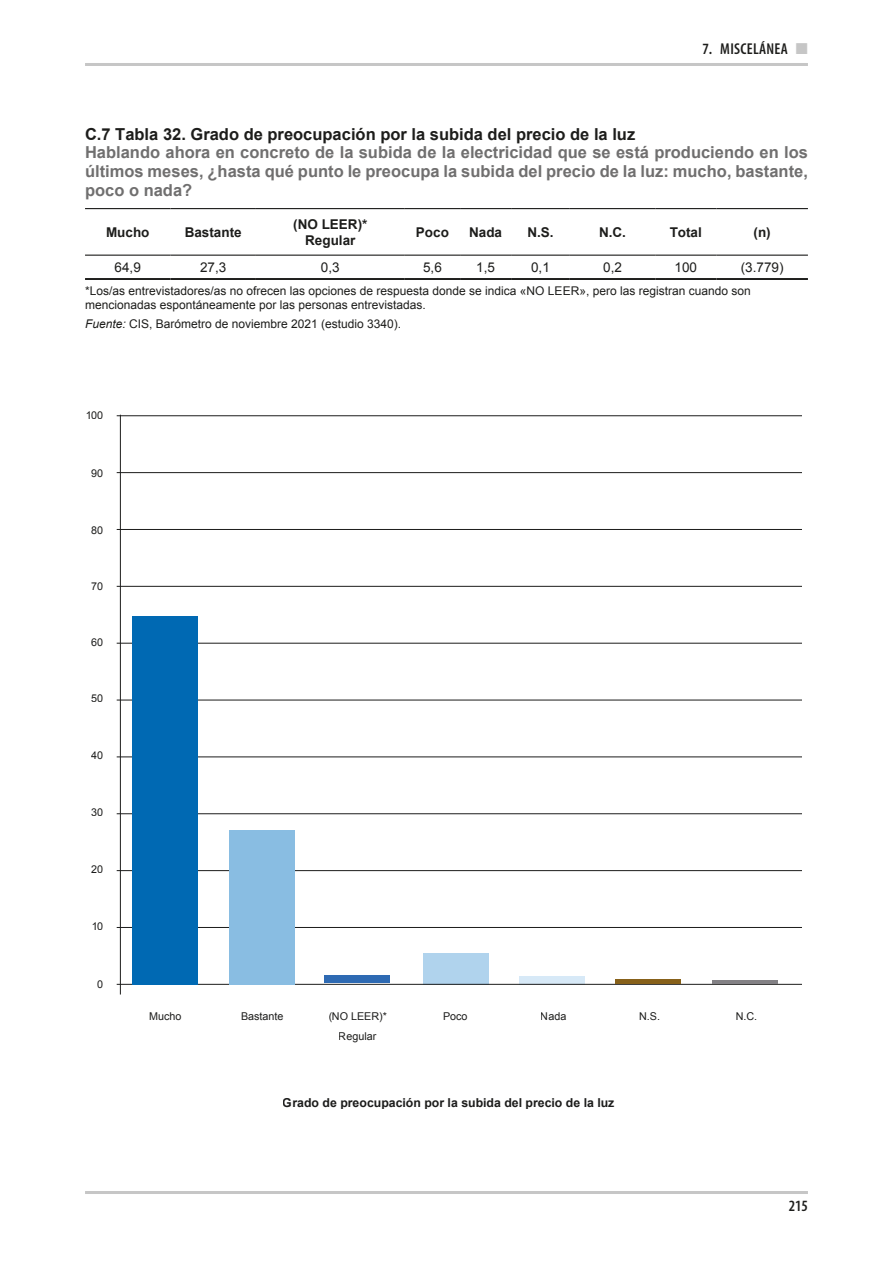
<style>
.page{position:relative;width:893px;height:1263px;background:#fff}
.page>*{position:absolute;margin:0;border:0;box-sizing:border-box;transform-origin:0 0}
.t1{font:700 16.5px/18.8px "Arial";color:#706f6f;text-align:justify}
.t2{font:700 16.5px "Arial";color:#1d1d1b}
.t3{font:600 condensed 15.75px "Myriad Pro";letter-spacing:.02em;color:#1d1d1b}
.t4{font:700 13.5px/16.5px "Arial";color:#1d1d1b;text-align:center}
.t5{font:13.5px "Arial";color:#1d1d1b}
.t6{font:700 12.3px "Arial";color:#1c1c1b}
.t7{font:12px/13.5px "Arial";color:#1d1d1b}
.t8{font:10.8px/20px "Arial";color:#1c1c1b;text-align:center}
.s1{color:#c6c6c6}
.s2{font-style:italic}
</style>
<div class="page">
<hr style="left:85px;top:1191px;width:723px;height:3px;background:#c6c6c6">
<hr style="left:85px;top:63px;width:723px;height:3px;background:#c6c6c6">
<hr style="left:85px;top:208px;width:85px;height:1px;background:#1d1d1b">
<hr style="left:170px;top:208px;width:86px;height:1px;background:#1d1d1b">
<hr style="left:256px;top:208px;width:149px;height:1px;background:#1d1d1b">
<hr style="left:405px;top:208px;width:55px;height:1px;background:#1d1d1b">
<hr style="left:460px;top:208px;width:51px;height:1px;background:#1d1d1b">
<hr style="left:511px;top:208px;width:59px;height:1px;background:#1d1d1b">
<hr style="left:570px;top:208px;width:85px;height:1px;background:#1d1d1b">
<hr style="left:655px;top:208px;width:61px;height:1px;background:#1d1d1b">
<hr style="left:716px;top:208px;width:92px;height:1px;background:#1d1d1b">
<hr style="left:85px;top:255px;width:85px;height:1px;background:#1d1d1b">
<hr style="left:170px;top:255px;width:86px;height:1px;background:#1d1d1b">
<hr style="left:256px;top:255px;width:149px;height:1px;background:#1d1d1b">
<hr style="left:405px;top:255px;width:55px;height:1px;background:#1d1d1b">
<hr style="left:460px;top:255px;width:51px;height:1px;background:#1d1d1b">
<hr style="left:511px;top:255px;width:59px;height:1px;background:#1d1d1b">
<hr style="left:570px;top:255px;width:85px;height:1px;background:#1d1d1b">
<hr style="left:655px;top:255px;width:61px;height:1px;background:#1d1d1b">
<hr style="left:716px;top:255px;width:92px;height:1px;background:#1d1d1b">
<hr style="left:85px;top:278px;width:85px;height:1px;background:#1d1d1b">
<hr style="left:85px;top:279px;width:85px;height:1px;background:#1d1d1b">
<hr style="left:170px;top:278px;width:86px;height:1px;background:#1d1d1b">
<hr style="left:170px;top:279px;width:86px;height:1px;background:#1d1d1b">
<hr style="left:256px;top:278px;width:149px;height:1px;background:#1d1d1b">
<hr style="left:256px;top:279px;width:149px;height:1px;background:#1d1d1b">
<hr style="left:405px;top:278px;width:55px;height:1px;background:#1d1d1b">
<hr style="left:405px;top:279px;width:55px;height:1px;background:#1d1d1b">
<hr style="left:460px;top:278px;width:51px;height:1px;background:#1d1d1b">
<hr style="left:460px;top:279px;width:51px;height:1px;background:#1d1d1b">
<hr style="left:511px;top:278px;width:59px;height:1px;background:#1d1d1b">
<hr style="left:511px;top:279px;width:59px;height:1px;background:#1d1d1b">
<hr style="left:570px;top:278px;width:85px;height:1px;background:#1d1d1b">
<hr style="left:570px;top:279px;width:85px;height:1px;background:#1d1d1b">
<hr style="left:655px;top:278px;width:61px;height:1px;background:#1d1d1b">
<hr style="left:655px;top:279px;width:61px;height:1px;background:#1d1d1b">
<hr style="left:716px;top:278px;width:92px;height:1px;background:#1d1d1b">
<hr style="left:716px;top:279px;width:92px;height:1px;background:#1d1d1b">
<div style="left:423px;top:953px;width:65px;height:31px;background:#b0d3ed"></div>
<div style="left:520px;top:976px;width:65px;height:8px;background:#d7e9f7"></div>
<hr style="left:117px;top:984px;width:685px;height:1px;background:#1c1c1b">
<div style="left:324px;top:975px;width:66px;height:8px;background:#2e6ab3"></div>
<hr style="left:615px;top:979px;width:65px;height:4px;background:#87611a">
<hr style="left:712px;top:980px;width:65px;height:3px;background:#838185">
<hr style="left:117px;top:415px;width:685px;height:1px;background:#1c1c1b">
<hr style="left:117px;top:472px;width:685px;height:1px;background:#1c1c1b">
<hr style="left:117px;top:529px;width:685px;height:1px;background:#1c1c1b">
<hr style="left:117px;top:586px;width:685px;height:1px;background:#1c1c1b">
<hr style="left:117px;top:643px;width:685px;height:1px;background:#1c1c1b">
<hr style="left:117px;top:700px;width:685px;height:1px;background:#1c1c1b">
<hr style="left:117px;top:756px;width:685px;height:1px;background:#1c1c1b">
<hr style="left:117px;top:813px;width:685px;height:1px;background:#1c1c1b">
<hr style="left:117px;top:870px;width:685px;height:1px;background:#1c1c1b">
<hr style="left:117px;top:927px;width:685px;height:1px;background:#1c1c1b">
<div style="left:132px;top:616px;width:66px;height:368px;background:#0069b3"></div>
<div style="left:229px;top:830px;width:66px;height:154px;background:#89bde2"></div>
<hr style="left:120px;top:415px;width:1px;height:579px;background:#1c1c1b">
<h2 class="t3" style="left:702px;top:40px;width:107px">7. MISCELÁNEA <span class="s1">■</span></h2>
<h1 class="t2" style="left:85px;top:123px;width:552px">C.7 Tabla 32. Grado de preocupación por la subida del precio de la luz</h1>
<h1 class="t1" style="left:85px;top:144px;width:724px">Hablando ahora en concreto de la subida de la electricidad que se está produciendo en los últimos meses, ¿hasta qué punto le preocupa la subida del precio de la luz: mucho, bastante, poco o nada?</h1>
<p class="t4" style="left:106px;top:224px;width:45px">Mucho</p>
<p class="t4" style="left:185px;top:224px;width:59px">Bastante</p>
<p class="t4" style="left:293px;top:216px;width:76px">(NO LEER)*<br>Regular</p>
<p class="t4" style="left:416px;top:224px;width:35px">Poco</p>
<p class="t4" style="left:469px;top:224px;width:35px">Nada</p>
<p class="t4" style="left:527px;top:224px;width:28px">N.S.</p>
<p class="t4" style="left:599px;top:224px;width:28px">N.C.</p>
<p class="t4" style="left:670px;top:224px;width:34px">Total</p>
<p class="t4" style="left:753px;top:224px;width:19px">(n)</p>
<p class="t5" style="left:115px;top:258px;width:28px">64,9</p>
<p class="t5" style="left:200px;top:258px;width:28px">27,3</p>
<p class="t5" style="left:321px;top:258px;width:20px">0,3</p>
<p class="t5" style="left:423px;top:258px;width:20px">5,6</p>
<p class="t5" style="left:476px;top:258px;width:20px">1,5</p>
<p class="t5" style="left:531px;top:258px;width:20px">0,1</p>
<p class="t5" style="left:603px;top:258px;width:20px">0,2</p>
<p class="t5" style="left:674px;top:258px;width:24px">100</p>
<p class="t5" style="left:741px;top:258px;width:44px">(3.779)</p>
<p class="t7" style="left:85px;top:285px;width:667px">*Los/as entrevistadores/as no ofrecen las opciones de respuesta donde se indica «NO LEER», pero las registran cuando son mencionadas espontáneamente por las personas entrevistadas.</p>
<p class="t7" style="left:85px;top:317px;width:318px"><span class="s2">Fuente:</span> CIS, Barómetro de noviembre 2021 (estudio 3340).</p>
<p class="t8" style="left:85px;top:405px;width:19px">100</p>
<p class="t8" style="left:91px;top:463px;width:13px">90</p>
<p class="t8" style="left:91px;top:520px;width:13px">80</p>
<p class="t8" style="left:91px;top:576px;width:13px">70</p>
<p class="t8" style="left:91px;top:632px;width:13px">60</p>
<p class="t8" style="left:91px;top:688px;width:13px">50</p>
<p class="t8" style="left:91px;top:745px;width:13px">40</p>
<p class="t8" style="left:91px;top:802px;width:13px">30</p>
<p class="t8" style="left:91px;top:859px;width:13px">20</p>
<p class="t8" style="left:91px;top:916px;width:13px">10</p>
<p class="t8" style="left:97px;top:974px;width:7px">0</p>
<p class="t8" style="left:149px;top:1006px;width:34px">Mucho</p>
<p class="t8" style="left:241px;top:1006px;width:44px">Bastante</p>
<p class="t8" style="left:328px;top:1006px;width:60px">(NO LEER)*<br>Regular</p>
<p class="t8" style="left:443px;top:1006px;width:26px">Poco</p>
<p class="t8" style="left:541px;top:1006px;width:27px">Nada</p>
<p class="t8" style="left:639px;top:1006px;width:22px">N.S.</p>
<p class="t8" style="left:736px;top:1006px;width:23px">N.C.</p>
<p class="t6" style="left:283px;top:1094px;width:333px">Grado de preocupación por la subida del precio de la luz</p>
<h2 class="t3" style="left:789px;top:1196px;width:21px">215</h2>
</div>
